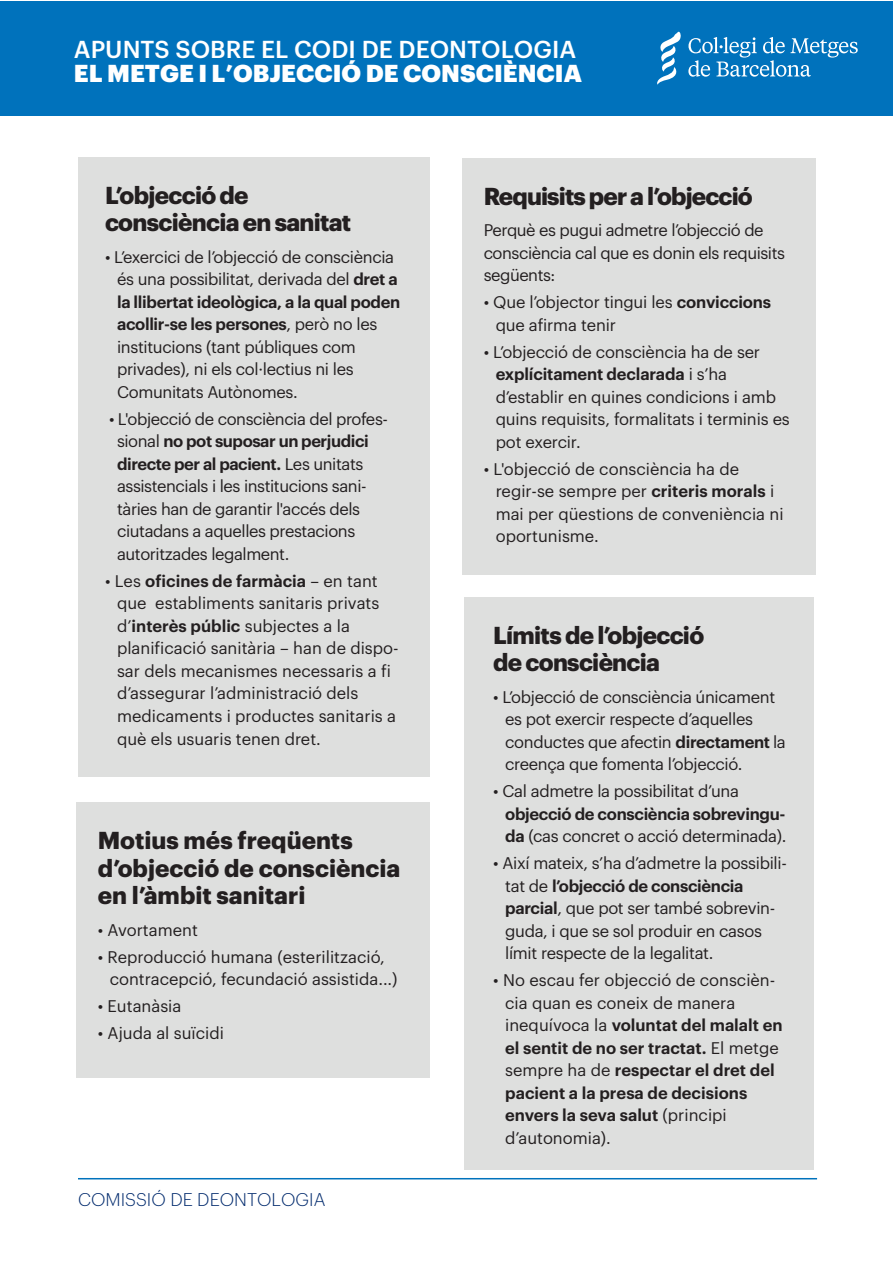
<style>
.page{position:relative;width:893px;height:1263px;background:#fff}
.page>*{position:absolute;margin:0;border:0;box-sizing:border-box;transform-origin:0 0}
.t1{font:700 24px/27.3px "Graphik";letter-spacing:-.03em;color:#231f20}
.t2{font:700 24px/27.3px "Graphik";color:#231f20}
.t3{font:900 24px "Graphik";color:#fff}
.t4{font:500 24px "Graphik";color:#fff}
.t5{font:300 18px "Graphik";color:#052d6f}
.t6{font:16.5px/22.5px "Graphik";letter-spacing:-.015em;color:#231f20}
.t7{font:600 16.5px/22.5px "Graphik";letter-spacing:-.02em;color:#231f20}
.s1{font-weight:600}
.s2{font-weight:400}
</style>
<div class="page">
<div style="left:79px;top:158px;width:351px;height:619px;background:#dedfde"></div>
<hr style="left:78px;top:1178px;width:739px;height:1px;background:#0072bc">
<div style="left:0;top:1px;width:893px;height:115px;background:#0072bc"></div>
<svg style="left:688px;top:37px;width:170px;height:40px"></svg>
<svg style="left:657px;top:32px;width:24px;height:53px"></svg>
<div style="left:464px;top:597px;width:350px;height:573px;background:#dedfde"></div>
<div style="left:76px;top:803px;width:353px;height:275px;background:#dedfde"></div>
<div style="left:462px;top:158px;width:353px;height:416px;background:#dedfde"></div>
<h1 class="t4" style="left:74px;top:31px;width:504px">APUNTS SOBRE EL CODI DE DEONTOLOGIA</h1>
<h1 class="t3" style="left:74px;top:54px;width:510px">EL METGE I L’OBJECCIÓ DE CONSCIÈNCIA</h1>
<h1 class="t1" style="left:105px;top:179px;width:248px">L’objecció de consciència en sanitat</h1>
<p class="t6" style="left:117px;top:244px;width:285px;text-indent:-12px">• L’exercici de l’objecció de consciència és una possibilitat, derivada del <span class="s1">dret a la llibertat ideològica, a la qual poden acollir-se les persones</span>, però no les institucions (tant públiques com privades), ni els col·lectius ni les Comunitats Autònomes.</p>
<p class="t6" style="left:117px;top:406px;width:272px;text-indent:-8px">• L'objecció de consciència del profes&shy;sional <span class="s1">no pot suposar un perjudici directe per al pacient.</span> Les unitats assistencials i les institucions sani&shy;tàries han de garantir l'accés dels ciutadans a aquelles prestacions autoritzades legalment.</p>
<p class="t6" style="left:117px;top:568px;width:283px;text-indent:-12px">• Les <span class="s1">oficines de farmàcia</span> – en tant que establiments sanitaris privats d’<span class="s1">interès públic</span> subjectes a la planificació sanitària – han de dispo&shy;sar dels mecanismes necessaris a fi d’assegurar l’administració dels medicaments i productes sanitaris a què els usuaris tenen dret.</p>
<h1 class="t2" style="left:98px;top:825px;width:304px">Motius més freqüents d’objecció de consciència en l’àmbit sanitari</h1>
<p class="t6" style="left:98px;top:917px;width:102px">• Avortament</p>
<p class="t6" style="left:110px;top:944px;width:289px;text-indent:-12px">• Reproducció humana (esterilització, contracepció, fecundació assistida...)</p>
<p class="t6" style="left:98px;top:993px;width:85px">• Eutanàsia</p>
<p class="t6" style="left:98px;top:1020px;width:128px">• Ajuda al suïcidi</p>
<p class="t5" style="left:78px;top:1186px;width:249px">COMISSIÓ DE DEONTOLOGIA</p>
<h1 class="t1" style="left:484px;top:180px;width:271px">Requisits per a l’objecció</h1>
<p class="t6" style="left:484px;top:218px;width:303px">Perquè es pugui admetre l’objecció de consciència cal que es donin els requisits següents:</p>
<p class="t6" style="left:496px;top:290px;width:277px;text-indent:-12px">• Que l’objector tingui les <span class="s1">conviccions </span>que afirma tenir</p>
<p class="t6" style="left:496px;top:339px;width:296px;text-indent:-12px">• L’objecció de consciència ha de ser <span class="s1">explícitament declarada</span> i s’ha d’establir en quines condicions i amb quins requisits, formalitats i terminis es pot exercir.</p>
<p class="t6" style="left:496px;top:456px;width:289px;text-indent:-12px">• L'objecció de consciència ha de regir-se sempre per <span class="s1">criteris morals</span> i mai per qüestions de conveniència ni oportunisme.</p>
<h1 class="t1" style="left:493px;top:619px;width:213px">Límits de l’objecció de consciència</h1>
<p class="t6" style="left:505px;top:684px;width:282px;text-indent:-12px">• L’objecció de consciència únicament es pot exercir respecte d’aquelles conductes que afectin <span class="s1">directament</span> la creença que fomenta l’objecció.</p>
<p class="t6" style="left:493px;top:778px;width:247px">• Cal admetre la possibilitat d’una</p>
<p class="t7" style="left:505px;top:801px;width:283px">objecció de consciència sobrevingu&shy;da <span class="s2">(cas concret o acció determinada).</span></p>
<p class="t6" style="left:505px;top:850px;width:283px;text-indent:-12px">• Així mateix, s’ha d’admetre la possibili&shy;tat de <span class="s1">l’objecció de consciència parcial</span>, que pot ser també sobrevin&shy;guda, i que se sol produir en casos límit respecte de la legalitat.</p>
<p class="t6" style="left:505px;top:967px;width:279px;text-indent:-12px">• No escau fer objecció de conscièn&shy;cia quan es coneix de manera inequívoca la <span class="s1">voluntat del malalt en el sentit de no ser tractat.</span> El metge sempre ha de <span class="s1">respectar el dret del pacient a la presa de decisions envers la seva salut</span> (principi d’autonomia).</p>
</div>
